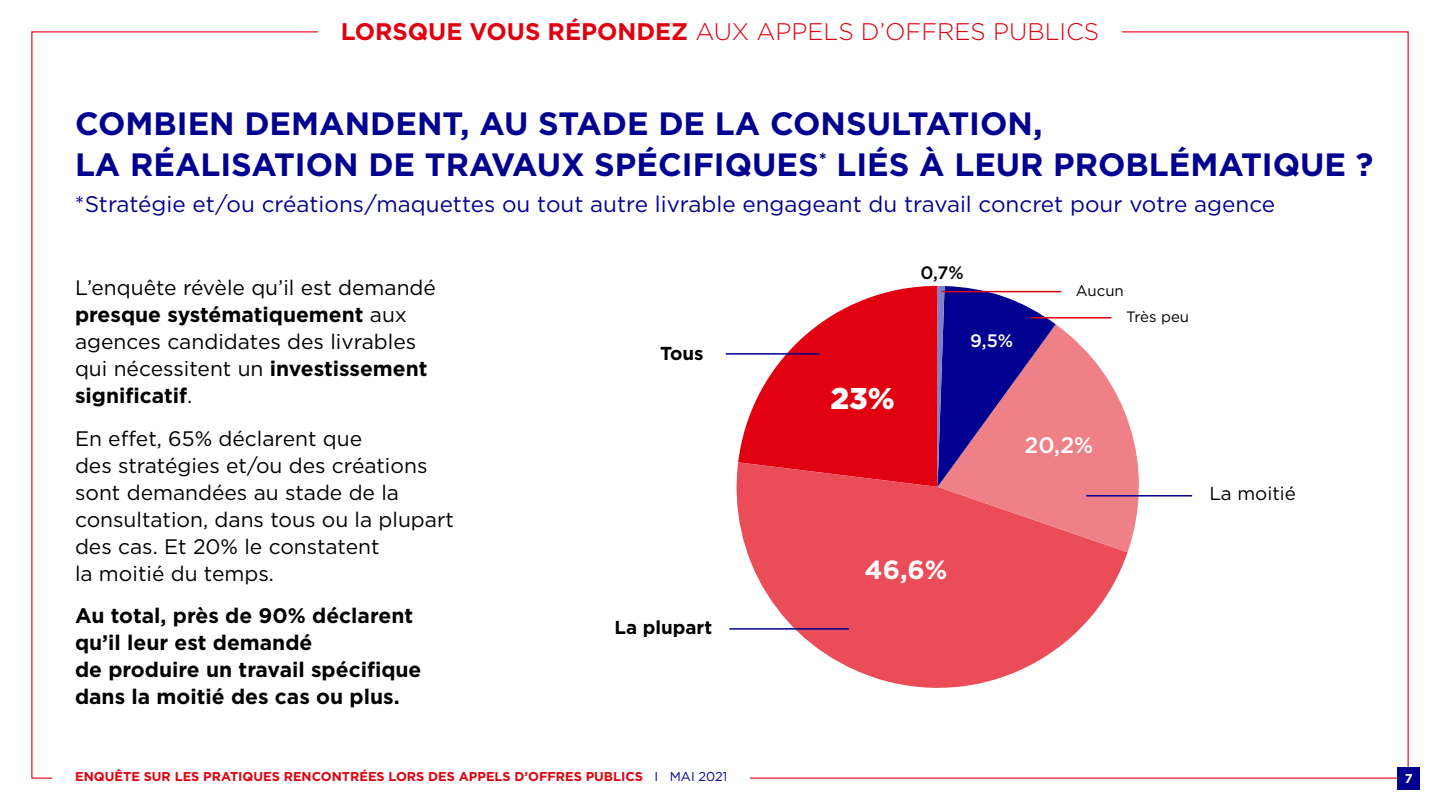
<style>
.page{position:relative;width:1440px;height:810px;background:#fff}
.page>*{position:absolute;margin:0;border:0;box-sizing:border-box;transform-origin:0 0}
.t1{font:700 32.25px/41.2px "Gotham";color:#000091}
.t2{font:900 30px "Gotham";color:#fff}
.t3{font:700 26.25px "Gotham";color:#fff}
.t4{font:300 24px "Gotham";color:#e1000f}
.t5{font:22.5px "Gotham";color:#000091}
.t6{font:500 22.5px "Gotham";color:#fff}
.t7{font:21px/27px "Gotham";color:#000}
.t8{font:700 21px/27px "Gotham";color:#000}
.t9{font:700 18.75px "Gotham";color:#000}
.t10{font:18.75px "Gotham";color:#000}
.t11{font:500 18px "Gotham";color:#fff}
.t12{font:500 18px "Gotham";color:#000}
.t13{font:15px "Gotham";color:#000}
.t14{font:700 12.83px "Gotham";color:#e1000f}
.t15{font:700 12.83px "Gotham";color:#fff}
.s1{font-weight:700}
.s2{font-weight:400;color:#000091}
</style>
<div class="page">
<div style="left:1397px;top:767px;width:23px;height:23px;background:#000091"></div>
<svg style="left:736px;top:464px;width:392px;height:224px;fill:#ea4d57"></svg>
<svg style="left:938px;top:324px;width:201px;height:228px;fill:#f08087"></svg>
<svg style="left:738px;top:286px;width:318px;height:201px;background:#bd3e63"></svg>
<hr style="left:1086px;top:495px;width:106px;height:2px;background:#000091">
<hr style="left:1030px;top:317px;width:81px;height:2px;background:#e1000f">
<hr style="left:942px;top:291px;width:119px;height:1px;background:#e1000f">
<hr style="left:726px;top:353px;width:93px;height:2px;background:#000091">
<hr style="left:729px;top:628px;width:120px;height:2px;background:#000091">
<p class="t4" style="left:341px;top:16px;width:760px"><span class="s1">LORSQUE VOUS RÉPONDEZ</span> AUX APPELS D’OFFRES PUBLICS</p>
<h1 class="t1" style="left:75px;top:103px;width:1300px">COMBIEN DEMANDENT, AU STADE DE LA CONSULTATION,<br>LA RÉALISATION DE TRAVAUX SPÉCIFIQUES<sup>*</sup> LIÉS À LEUR PROBLÉMATIQUE ?</h1>
<p class="t5" style="left:75px;top:189px;width:1202px">*Stratégie et/ou créations/maquettes ou tout autre livrable engageant du travail concret pour votre agence</p>
<p class="t7" style="left:75px;top:274px;width:362px">L’enquête révèle qu’il est demandé <span class="s1">presque systématiquement</span> aux agences candidates des livrables qui nécessitent un <span class="s1">investissement significatif</span>.</p>
<p class="t7" style="left:75px;top:424px;width:381px">En effet, 65% déclarent que<br>des stratégies et/ou des créations sont demandées au stade de la consultation, dans tous ou la plupart des cas. Et 20% le constatent<br>la moitié du temps.</p>
<p class="t8" style="left:75px;top:602px;width:348px">Au total, près de 90% déclarent qu’il leur est demandé<br>de produire un travail spécifique dans la moitié des cas ou plus.</p>
<p class="t9" style="left:660px;top:341px;width:45px">Tous</p>
<p class="t9" style="left:614px;top:615px;width:99px">La plupart</p>
<h2 class="t2" style="left:831px;top:378px;width:66px">23%</h2>
<p class="t12" style="left:920px;top:261px;width:45px">0,7%</p>
<p class="t11" style="left:970px;top:329px;width:44px">9,5%</p>
<p class="t13" style="left:1076px;top:281px;width:49px">Aucun</p>
<p class="t13" style="left:1126px;top:307px;width:65px">Très peu</p>
<p class="t6" style="left:1025px;top:430px;width:70px">20,2%</p>
<p class="t10" style="left:1209px;top:481px;width:88px">La moitié</p>
<p class="t3" style="left:865px;top:552px;width:84px">46,6%</p>
<p class="t14" style="left:75px;top:768px;width:654px">ENQUÊTE SUR LES PRATIQUES RENCONTRÉES LORS DES APPELS D’OFFRES PUBLICS <span class="s2">I MAI 2021</span></p>
<p class="t15" style="left:1405px;top:770px;width:9px">7</p>
</div>
